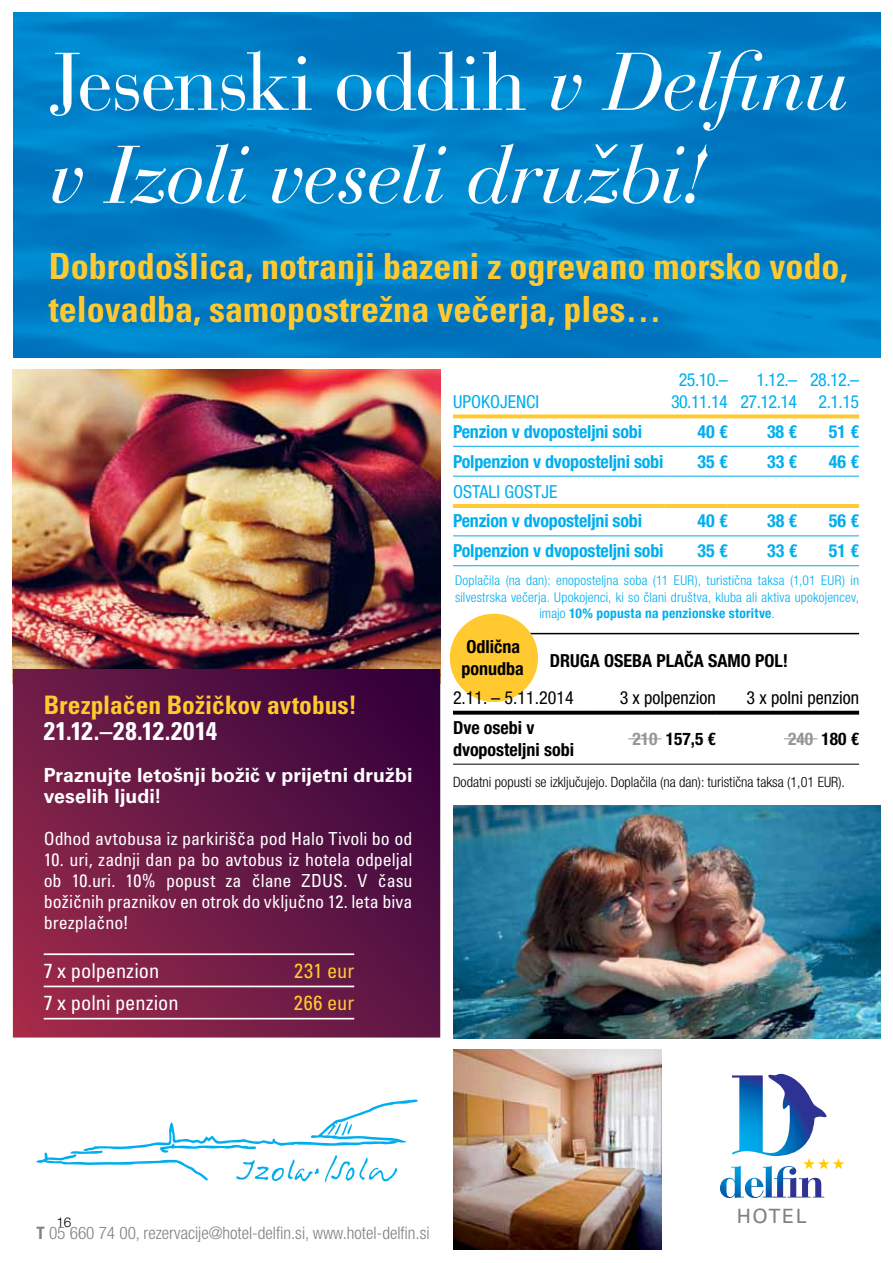
<style>
.page{position:relative;width:893px;height:1263px;background:#fff}
.page>*{position:absolute;margin:0;border:0;box-sizing:border-box;transform-origin:0 0}
.t1{font:italic 81px/93px "Bauer Bodoni";letter-spacing:-.025em;color:#fff}
.t2{font:700 condensed 36px/43.2px "Univers LT Std";color:#ffc92f}
.t3{font:700 condensed 25.5px "Univers LT Std";color:#ffc92f}
.t4{font:700 condensed 25.5px "Univers LT Std";letter-spacing:.015em;color:#fff}
.t5{font:condensed 20.4px "Univers LT Std";color:#fff}
.t6{font:condensed 20.4px "Univers LT Std";color:#ffc92f}
.t7{font:19.65px "Univers LT Std";letter-spacing:.08em;color:#7e8082}
.t8{font:700 19.5px/21px "Univers LT Std";letter-spacing:.005em;color:#fff}
.t9{font:condensed 18px/21px "Univers LT Std";color:#fff;text-align:justify}
.t10{font:700 condensed 18px "Helvetica Neue LT Pro";letter-spacing:-.01em;color:#00aeef}
.t11{font:condensed 18px/21.6px "Helvetica Neue LT Pro";color:#00aeef;text-align:center}
.t12{font:700 condensed 18px/21.6px "Helvetica Neue LT Pro";color:#000}
.t13{font:condensed 18px "Helvetica Neue LT Pro";color:#000}
.t14{font:700 condensed 17.4px "Helvetica Neue LT Pro";color:#000}
.t15{font:300 condensed 17.25px "Helvetica Neue LT Pro";color:#808285}
.t16{font:300 condensed 14.25px "Helvetica Neue LT Pro";color:#000}
.t17{font:300 condensed 13.5px/16.5px "Helvetica Neue LT Pro";letter-spacing:.015em;color:#00aeef;text-align:center}
.t18{font:300 13.5px "Helvetica Neue LT Pro";color:#000}
.s1{font-style:normal}
.s2{font-weight:700}
.s3{color:#939598}
</style>
<div class="page">
<img style="left:13px;top:370px;width:427px;height:299px">
<img style="left:13px;top:12px;width:867px;height:345px">
<img style="left:453px;top:805px;width:427px;height:233px">
<svg style="left:36px;top:1099px;width:382px;height:83px"></svg>
<hr style="left:453px;top:446px;width:212px;height:1px;background:#00aeef">
<hr style="left:665px;top:446px;width:63px;height:1px;background:#00aeef">
<hr style="left:728px;top:446px;width:69px;height:1px;background:#00aeef">
<hr style="left:797px;top:446px;width:62px;height:1px;background:#00aeef">
<hr style="left:453px;top:476px;width:212px;height:1px;background:#00aeef">
<hr style="left:665px;top:476px;width:63px;height:1px;background:#00aeef">
<hr style="left:728px;top:476px;width:69px;height:1px;background:#00aeef">
<hr style="left:797px;top:476px;width:62px;height:1px;background:#00aeef">
<hr style="left:453px;top:535px;width:212px;height:1px;background:#00aeef">
<hr style="left:665px;top:535px;width:63px;height:1px;background:#00aeef">
<hr style="left:728px;top:535px;width:69px;height:1px;background:#00aeef">
<hr style="left:797px;top:535px;width:62px;height:1px;background:#00aeef">
<hr style="left:453px;top:565px;width:212px;height:1px;background:#00aeef">
<hr style="left:665px;top:565px;width:63px;height:1px;background:#00aeef">
<hr style="left:728px;top:565px;width:69px;height:1px;background:#00aeef">
<hr style="left:797px;top:565px;width:62px;height:1px;background:#00aeef">
<svg style="left:453px;top:414px;width:212px;height:4px"></svg>
<svg style="left:665px;top:414px;width:63px;height:4px"></svg>
<svg style="left:728px;top:414px;width:69px;height:4px"></svg>
<svg style="left:797px;top:414px;width:62px;height:4px"></svg>
<hr style="left:453px;top:504px;width:212px;height:4px;background:#ffc92f">
<hr style="left:665px;top:504px;width:63px;height:4px;background:#ffc92f">
<hr style="left:728px;top:504px;width:69px;height:4px;background:#ffc92f">
<hr style="left:797px;top:504px;width:62px;height:4px;background:#ffc92f">
<hr style="left:494px;top:633px;width:365px;height:1px;background:#000">
<div style="left:450px;top:614px;width:88px;height:88px;background:#ffc92f;border-radius:50%"></div>
<svg style="left:453px;top:711px;width:134px;height:4px"></svg>
<svg style="left:587px;top:711px;width:129px;height:4px"></svg>
<svg style="left:716px;top:711px;width:143px;height:4px"></svg>
<hr style="left:453px;top:764px;width:134px;height:1px;background:#000">
<hr style="left:587px;top:764px;width:129px;height:1px;background:#000">
<hr style="left:716px;top:764px;width:143px;height:1px;background:#000">
<hr style="left:628px;top:738px;width:34px;height:1px;background:#939598">
<hr style="left:784px;top:738px;width:33px;height:1px;background:#939598">
<img style="left:453px;top:1049px;width:208px;height:200px">
<svg style="left:13px;top:669px;width:427px;height:368px;background:#661744"></svg>
<hr style="left:44px;top:1018px;width:211px;height:1px;background:#fff">
<hr style="left:255px;top:1018px;width:99px;height:1px;background:#fff">
<hr style="left:44px;top:953px;width:211px;height:2px;background:#fff">
<hr style="left:255px;top:953px;width:99px;height:2px;background:#fff">
<hr style="left:44px;top:985px;width:211px;height:2px;background:#fff">
<hr style="left:255px;top:985px;width:99px;height:2px;background:#fff">
<svg style="left:720px;top:1074px;width:124px;height:124px"></svg>
<h1 class="t1" style="left:49px;top:36px;width:802px"><span class="s1">Jesenski oddih</span> v Delfinu v Izoli veseli druæbi!</h1>
<h2 class="t2" style="left:49px;top:244px;width:800px">Dobrodošlica, notranji bazeni z ogrevano morsko vodo, telovadba, samopostrežna večerja, ples…</h2>
<p class="t11" style="left:453px;top:391px;width:88px">UPOKOJENCI</p>
<p class="t11" style="left:671px;top:369px;width:58px">25.10.–<br>30.11.14</p>
<p class="t11" style="left:740px;top:369px;width:58px;text-align:right">1.12.–<br>27.12.14</p>
<p class="t11" style="left:810px;top:369px;width:50px">28.12.–<br>2.1.15</p>
<p class="t10" style="left:453px;top:420px;width:190px">Penzion v dvoposteljni sobi</p>
<p class="t10" style="left:698px;top:420px;width:32px">40 €</p>
<p class="t10" style="left:767px;top:420px;width:32px">38 €</p>
<p class="t10" style="left:829px;top:420px;width:32px">51 €</p>
<p class="t10" style="left:453px;top:450px;width:212px">Polpenzion v dvoposteljni sobi</p>
<p class="t10" style="left:698px;top:450px;width:32px">35 €</p>
<p class="t10" style="left:767px;top:450px;width:32px">33 €</p>
<p class="t10" style="left:829px;top:450px;width:32px">46 €</p>
<p class="t11" style="left:453px;top:480px;width:106px">OSTALI GOSTJE</p>
<p class="t10" style="left:453px;top:510px;width:190px">Penzion v dvoposteljni sobi</p>
<p class="t10" style="left:698px;top:510px;width:32px">40 €</p>
<p class="t10" style="left:767px;top:510px;width:32px">38 €</p>
<p class="t10" style="left:829px;top:510px;width:32px">56 €</p>
<p class="t10" style="left:453px;top:540px;width:212px">Polpenzion v dvoposteljni sobi</p>
<p class="t10" style="left:698px;top:540px;width:32px">35 €</p>
<p class="t10" style="left:767px;top:540px;width:32px">33 €</p>
<p class="t10" style="left:829px;top:540px;width:32px">51 €</p>
<h3 class="t3" style="left:44px;top:690px;width:315px">Brezplačen Božičkov avtobus!</h3>
<h3 class="t4" style="left:44px;top:715px;width:175px">21.12.–28.12.2014</h3>
<p class="t8" style="left:44px;top:765px;width:370px">Praznujte letošnji božič v prijetni družbi veselih ljudi!</p>
<p class="t9" style="left:44px;top:828px;width:370px">Odhod avtobusa iz parkirišča pod Halo Tivoli bo od</p>
<p class="t9" style="left:44px;top:849px;width:370px">10. uri, zadnji dan pa bo avtobus iz hotela odpeljal ob 10.uri. 10% popust za člane ZDUS. V času božičnih praznikov en otrok do vključno 12. leta biva brezplačno!</p>
<p class="t5" style="left:44px;top:957px;width:117px">7 x polpenzion</p>
<p class="t6" style="left:294px;top:957px;width:61px">231 eur</p>
<p class="t5" style="left:44px;top:990px;width:136px">7 x polni penzion</p>
<p class="t6" style="left:294px;top:990px;width:62px">266 eur</p>
<p class="t17" style="left:455px;top:572px;width:406px">Doplačila (na dan): enoposteljna soba (11 EUR), turistična taksa (1,01 EUR) in silvestrska večerja. Upokojenci, ki so člani društva, kluba ali aktiva upokojencev, imajo <span class="s2">10% popusta na penzionske storitve</span>.</p>
<p class="t12" style="left:461px;top:635px;width:64px">Odlična ponudba</p>
<p class="t12" style="left:550px;top:650px;width:240px">DRUGA OSEBA PLAČA SAMO POL!</p>
<p class="t13" style="left:453px;top:687px;width:122px">2.11. – 5.11.2014</p>
<p class="t13" style="left:620px;top:687px;width:98px">3 x polpenzion</p>
<p class="t13" style="left:746px;top:687px;width:114px">3 x polni penzion</p>
<p class="t12" style="left:453px;top:717px;width:123px">Dve osebi v dvoposteljni sobi</p>
<p class="t14" style="left:632px;top:728px;width:85px"><span class="s3">210</span> 157,5 €</p>
<p class="t14" style="left:788px;top:728px;width:72px"><span class="s3">240</span> 180 €</p>
<p class="t16" style="left:453px;top:774px;width:393px">Dodatni popusti se izključujejo. Doplačila (na dan): turistična taksa (1,01 EUR).</p>
<p class="t18" style="left:56px;top:1214px;width:16px">16</p>
<p class="t15" style="left:37px;top:1223px;width:394px"><span class="s2">T</span> 05 660 74 00, rezervacije@hotel-delfin.si, www.hotel-delfin.si</p>
<p class="t7" style="left:737px;top:1204px;width:72px">HOTEL</p>
</div>
